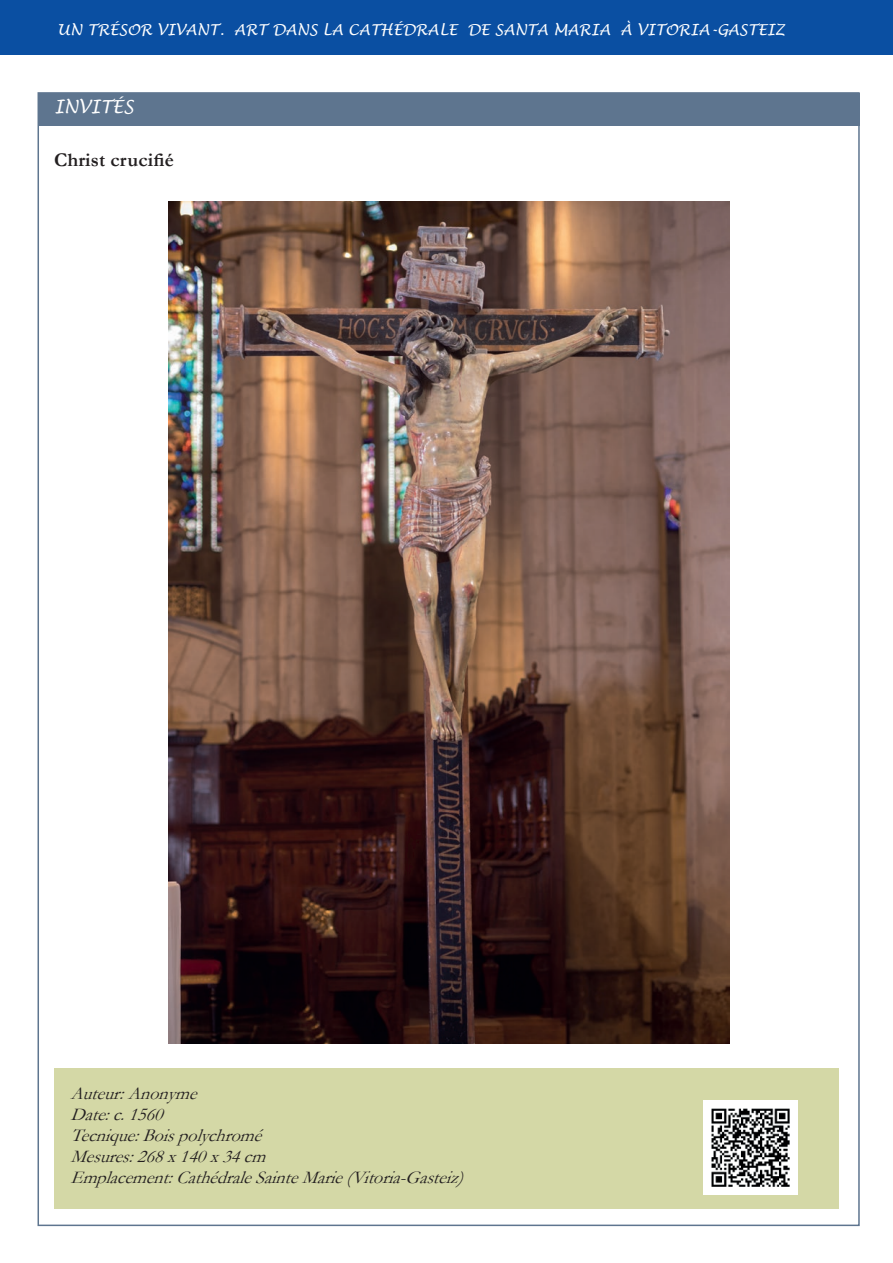
<style>
.page{position:relative;width:893px;height:1263px;background:#fff}
.page>*{position:absolute;margin:0;border:0;box-sizing:border-box;transform-origin:0 0}
.t1{font:700 19.5px "Garamond";letter-spacing:.01em;color:#231f20}
.t2{font:italic 18px/21px "Garamond";color:#231f20}
.t3{font:italic 18px "Lucida Handwriting";color:#fff}
.t4{font:italic 15px "Lucida Handwriting";color:#fff}
</style>
<div class="page">
<div style="left:0;top:0;width:893px;height:54px;background:#0a4fa2"></div>
<div style="left:39px;top:93px;width:820px;height:33px;background:#5e758f"></div>
<img style="left:168px;top:202px;width:562px;height:842px">
<div style="left:54px;top:1069px;width:785px;height:140px;background:#d4d8a6"></div>
<img style="left:704px;top:1101px;width:93px;height:93px">
<p class="t4" style="left:57px;top:20px;width:729px">UN TRÉSOR VIVANT. ART DANS LA CATHÉDRALE DE SANTA MARIA À VITORIA-GASTEIZ</p>
<p class="t3" style="left:54px;top:96px;width:81px">INVITÉS</p>
<p class="t1" style="left:54px;top:147px;width:121px">Christ crucifié</p>
<p class="t2" style="left:71px;top:1082px;width:397px">Auteur:Anonyme<br>Date:c.1560<br>Tecnique:Boispolychromé<br>Mesures:268x140x34cm<br>Emplacement:CathédraleSainteMarie(Vitoria-Gasteiz)</p>
</div>
